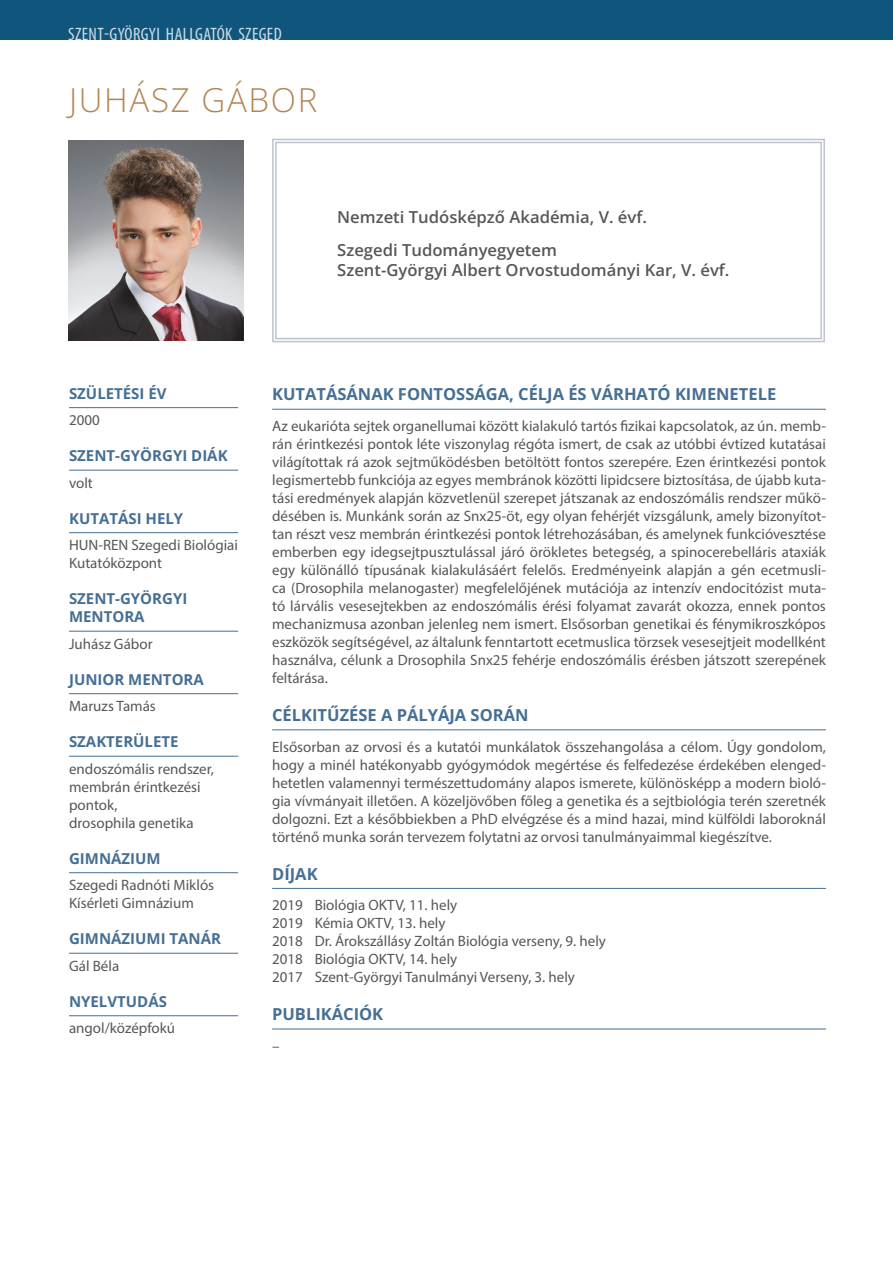
<style>
.page{position:relative;width:893px;height:1263px;background:#fff}
.page>*{position:absolute;margin:0;border:0;box-sizing:border-box;transform-origin:0 0}
.t1{font:33px "Open Sans";letter-spacing:.05em;color:#b28755}
.t2{font:condensed 18px "Myriad Pro";letter-spacing:.02em;color:#fff}
.t3{font:600 16.5px/32.5px "Open Sans";color:#575756}
.t4{font:700 16.5px "Open Sans";color:#466f94}
.t5{font:15px/18px "Myriad Pro";color:#575756}
.t6{font:700 15px/18px "Open Sans";color:#466f94}
</style>
<div class="page">
<div style="left:0;top:0;width:893px;height:40px;background:#10557b"></div>
<svg style="left:272px;top:138px;width:553px;height:205px"></svg>
<div style="left:275px;top:142px;width:547px;height:197px;border:1px solid #bdc3d3"></div>
<hr style="left:69px;top:407px;width:169px;height:1px;background:#466f94">
<hr style="left:69px;top:470px;width:169px;height:1px;background:#466f94">
<hr style="left:69px;top:532px;width:169px;height:1px;background:#466f94">
<hr style="left:69px;top:631px;width:169px;height:1px;background:#466f94">
<hr style="left:69px;top:693px;width:169px;height:1px;background:#466f94">
<hr style="left:69px;top:756px;width:169px;height:1px;background:#466f94">
<hr style="left:69px;top:872px;width:169px;height:1px;background:#466f94">
<hr style="left:69px;top:953px;width:169px;height:1px;background:#466f94">
<hr style="left:69px;top:1015px;width:169px;height:1px;background:#466f94">
<hr style="left:272px;top:409px;width:554px;height:1px;background:#466f94">
<hr style="left:272px;top:729px;width:554px;height:1px;background:#466f94">
<hr style="left:272px;top:888px;width:554px;height:1px;background:#466f94">
<hr style="left:272px;top:1028px;width:554px;height:1px;background:#466f94">
<img style="left:68px;top:141px;width:176px;height:199px">
<p class="t2" style="left:68px;top:23px;width:215px">SZENT-GYÖRGYI HALLGATÓK SZEGED</p>
<h1 class="t1" style="left:69px;top:77px;width:250px">JUHÁSZ GÁBOR</h1>
<p class="t3" style="left:337px;top:200px;width:311px">Nemzeti Tudósképző Akadémia, V. évf.<br>Szegedi Tudományegyetem</p>
<p class="t3" style="left:337px;top:253px;width:394px">Szent-Györgyi Albert Orvostudományi Kar, V. évf.</p>
<p class="t6" style="left:69px;top:384px;width:99px">SZÜLETÉSI ÉV</p>
<p class="t5" style="left:69px;top:411px;width:32px">2000</p>
<p class="t6" style="left:69px;top:446px;width:160px">SZENT-GYÖRGYI DIÁK</p>
<p class="t5" style="left:69px;top:473px;width:25px">volt</p>
<p class="t6" style="left:69px;top:509px;width:116px">KUTATÁSI HELY</p>
<p class="t5" style="left:69px;top:536px;width:170px">HUN-REN Szegedi Biológiai<br>Kutatóközpont</p>
<p class="t6" style="left:69px;top:589px;width:120px">SZENT-GYÖRGYI<br>MENTORA</p>
<p class="t5" style="left:69px;top:634px;width:85px">Juhász Gábor</p>
<p class="t6" style="left:69px;top:670px;width:136px">JUNIOR MENTORA</p>
<p class="t5" style="left:69px;top:697px;width:88px">Maruzs Tamás</p>
<p class="t6" style="left:69px;top:732px;width:111px">SZAKTERÜLETE</p>
<p class="t5" style="left:69px;top:759px;width:146px">endoszómális rendszer, membrán érintkezési pontok,<br>drosophila genetika</p>
<p class="t6" style="left:69px;top:849px;width:93px">GIMNÁZIUM</p>
<p class="t5" style="left:69px;top:876px;width:147px">Szegedi Radnóti Miklós<br>Kísérleti Gimnázium</p>
<p class="t6" style="left:69px;top:929px;width:153px">GIMNÁZIUMI TANÁR</p>
<p class="t5" style="left:69px;top:956px;width:52px">Gál Béla</p>
<p class="t6" style="left:69px;top:992px;width:99px">NYELVTUDÁS</p>
<p class="t5" style="left:69px;top:1019px;width:108px">angol/középfokú</p>
<p class="t4" style="left:272px;top:383px;width:506px">KUTATÁSÁNAK FONTOSSÁGA, CÉLJA ÉS VÁRHATÓ KIMENETELE</p>
<p class="t5" style="left:272px;top:417px;width:555px;text-align:justify">Az eukarióta sejtek organellumai között kialakuló tartós fizikai kapcsolatok, az ún. memb&shy;rán érintkezési pontok léte viszonylag régóta ismert, de csak az utóbbi évtized kutatásai világítottak rá azok sejtműködésben betöltött fontos szerepére. Ezen érintkezési pontok legismertebb funkciója az egyes membránok közötti lipidcsere biztosítása, de újabb kuta&shy;tási eredmények alapján közvetlenül szerepet játszanak az endoszómális rendszer műkö&shy;désében is. Munkánk során az Snx25-öt, egy olyan fehérjét vizsgálunk, amely bizonyítot&shy;tan részt vesz membrán érintkezési pontok létrehozásában, és amelynek funkcióvesztése emberben egy idegsejtpusztulással járó örökletes betegség, a spinocerebelláris ataxiák egy különálló típusának kialakulásáért felelős. Eredményeink alapján a gén ecetmusli&shy;ca (Drosophila melanogaster) megfelelőjének mutációja az intenzív endocitózist muta&shy;tó lárvális vesesejtekben az endoszómális érési folyamat zavarát okozza, ennek pontos mechanizmusa azonban jelenleg nem ismert. Elsősorban genetikai és fénymikroszkópos eszközök segítségével, az általunk fenntartott ecetmuslica törzsek vesesejtjeit modellként használva, célunk a Drosophila Snx25 fehérje endoszómális érésben játszott szerepének feltárása.</p>
<p class="t4" style="left:272px;top:704px;width:258px">CÉLKITŰZÉSE A PÁLYÁJA SORÁN</p>
<p class="t5" style="left:272px;top:737px;width:555px;text-align:justify">Elsősorban az orvosi és a kutatói munkálatok összehangolása a célom. Úgy gondolom, hogy a minél hatékonyabb gyógymódok megértése és felfedezése érdekében elenged&shy;hetetlen valamennyi természettudomány alapos ismerete, különösképp a modern bioló&shy;gia vívmányait illetően. A közeljövőben főleg a genetika és a sejtbiológia terén szeretnék dolgozni. Ezt a későbbiekben a PhD elvégzése és a mind hazai, mind külföldi laboroknál történő munka során tervezem folytatni az orvosi tanulmányaimmal kiegészítve.</p>
<p class="t4" style="left:272px;top:862px;width:47px">DÍJAK</p>
<p class="t5" style="left:272px;top:896px;width:335px">2019 Biológia OKTV, 11. hely<br>2019 Kémia OKTV, 13. hely<br>2018 Dr. Árokszállásy Zoltán Biológia verseny, 9. hely 2018 Biológia OKTV, 14. hely<br>2017 Szent-Györgyi Tanulmányi Verseny, 3. hely</p>
<p class="t4" style="left:272px;top:1003px;width:113px">PUBLIKÁCIÓK</p>
<p class="t5" style="left:272px;top:1036px;width:9px">–</p>
</div>
